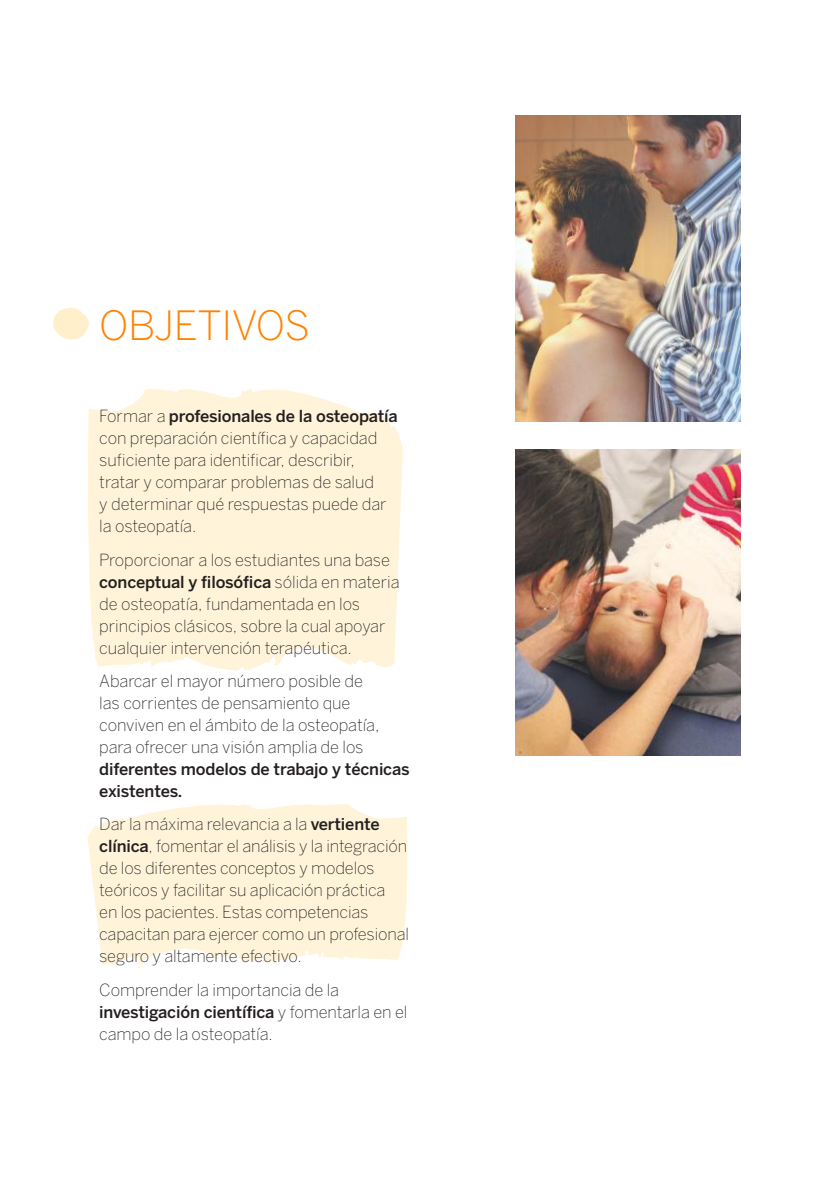
<style>
.page{position:relative;width:840px;height:1191px;background:#fff}
.page>*{position:absolute;margin:0;border:0;box-sizing:border-box;transform-origin:0 0}
.t1{font:300 40px "Benton Sans";letter-spacing:-.01em;color:#ff8301}
.t2{font:200 16.6px/22px "Benton Sans";letter-spacing:-.01em;color:#241f1f}
.t3{font:500 16.4px/22px "Benton Sans";letter-spacing:-.01em;color:#241f1f}
.s1{font-weight:200;font-size:16.6px}
.s2{font-weight:500;font-size:16.4px}
</style>
<div class="page">
<svg style="left:87px;top:804px;width:321px;height:165px;background:#fff5df"></svg>
<svg style="left:88px;top:389px;width:315px;height:281px;background:#fff4dd"></svg>
<img style="left:515px;top:115px;width:225px;height:306px">
<img style="left:515px;top:449px;width:225px;height:306px">
<svg style="left:53px;top:308px;width:36px;height:32px"></svg>
<h1 class="t1" style="left:99px;top:301px;width:212px">OBJETIVOS</h1>
<p class="t3" style="left:99px;top:405px;width:300px"><span class="s1">Formar a</span> profesionales de la osteopatía</p>
<p class="t2" style="left:99px;top:427px;width:289px">con preparación científica y capacidad suficiente para identificar, describir, tratar y comparar problemas de salud y determinar qué respuestas puede dar la osteopatía.</p>
<p class="t2" style="left:99px;top:548px;width:292px">Proporcionar a los estudiantes una base</p>
<p class="t3" style="left:99px;top:570px;width:301px">conceptual y filosófica <span class="s1">sólida en materia</span></p>
<p class="t2" style="left:99px;top:592px;width:287px">de osteopatía, fundamentada en los principios clásicos, sobre la cual apoyar cualquier intervención terapéutica.</p>
<p class="t2" style="left:99px;top:669px;width:281px">Abarcar el mayor número posible de las corrientes de pensamiento que conviven en el ámbito de la osteopatía, para ofrecer una visión amplia de los</p>
<p class="t3" style="left:99px;top:757px;width:312px">diferentes modelos de trabajo y técnicas existentes.</p>
<p class="t2" style="left:99px;top:813px;width:311px">Dar la máxima relevancia a la <span class="s2">vertiente clínica</span>, fomentar el análisis y la integración de los diferentes conceptos y modelos teóricos y facilitar su aplicación práctica<br>en los pacientes. Estas competencias capacitan para ejercer como un profesional seguro y altamente efectivo.</p>
<p class="t2" style="left:99px;top:978px;width:241px">Comprender la importancia de la</p>
<p class="t3" style="left:99px;top:1000px;width:309px">investigación científica <span class="s1">y fomentarla en el</span></p>
<p class="t2" style="left:99px;top:1022px;width:175px">campo de la osteopatía.</p>
</div>
